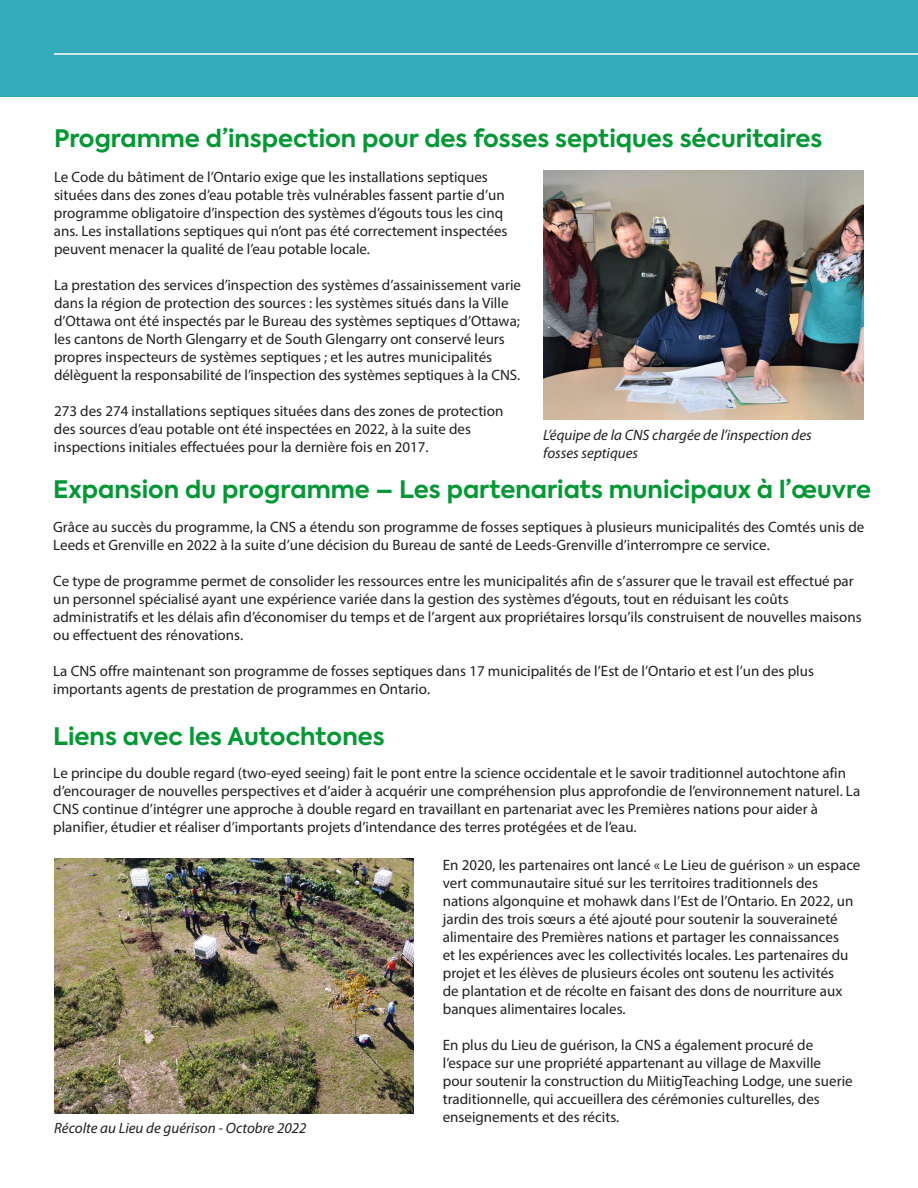
<style>
.page{position:relative;width:918px;height:1188px;background:#fff}
.page>*{position:absolute;margin:0;border:0;box-sizing:border-box;transform-origin:0 0}
.Body_10_12{font:700 24px "Axiforma";color:#093}
.Header_Green{font:700 24px "Axiforma";color:#093}
.Body_10_12-2{font:15px/18px "Myriad Pro";color:#231f20}
.Body_10_12-3{font:italic 15px "Myriad Pro";color:#231f20}
</style>
<div class="page">
<div style="left:0;top:0;width:918px;height:96px;background:#33abba"></div>
<hr style="left:54px;top:53px;width:864px;height:2px;background:#fff">
<img style="left:543px;top:171px;width:321px;height:249px">
<img style="left:54px;top:859px;width:360px;height:255px">
<p class="Header_Green" style="left:54px;top:122px;width:770px">Programme d’inspection pour des fosses septiques sécuritaires</p>
<p class="Body_10_12-2" style="left:54px;top:168px;width:455px">Le Code du bâtiment de l’Ontario exige que les installations septiques situées dans des zones d’eau potable très vulnérables fassent partie d’un programme obligatoire d’inspection des systèmes d’égouts tous les cinq ans. Les installations septiques qui n’ont pas été correctement inspectées peuvent menacer la qualité de l’eau potable locale.</p>
<p class="Body_10_12-2" style="left:54px;top:276px;width:469px">La prestation des services d’inspection des systèmes d’assainissement varie dans la région de protection des sources : les systèmes situés dans la Ville d’Ottawa ont été inspectés par le Bureau des systèmes septiques d’Ottawa; les cantons de North Glengarry et de South Glengarry ont conservé leurs propres inspecteurs de systèmes septiques ; et les autres municipalités délèguent la responsabilité de l’inspection des systèmes septiques à la CNS.</p>
<p class="Body_10_12-2" style="left:54px;top:402px;width:451px">273 des 274 installations septiques situées dans des zones de protection des sources d’eau potable ont été inspectées en 2022, à la suite des inspections initiales effectuées pour la dernière fois en 2017.</p>
<p class="Body_10_12-3" style="left:543px;top:426px;width:270px">L’équipe de la CNS chargée de l’inspection des</p>
<p class="Body_10_12-3" style="left:543px;top:444px;width:96px">fosses septiques</p>
<p class="Body_10_12" style="left:53px;top:473px;width:820px">Expansion du programme – Les partenariats municipaux à l’œuvre</p>
<p class="Body_10_12-2" style="left:53px;top:518px;width:813px">Grâce au succès du programme, la CNS a étendu son programme de fosses septiques à plusieurs municipalités des Comtés unis de<br>Leeds et Grenville en 2022 à la suite d’une décision du Bureau de santé de Leeds-Grenville d’interrompre ce service.</p>
<p class="Body_10_12-2" style="left:53px;top:572px;width:810px">Ce type de programme permet de consolider les ressources entre les municipalités afin de s’assurer que le travail est effectué par un personnel spécialisé ayant une expérience variée dans la gestion des systèmes d’égouts, tout en réduisant les coûts administratifs et les délais afin d’économiser du temps et de l’argent aux propriétaires lorsqu’ils construisent de nouvelles maisons ou effectuent des rénovations.</p>
<p class="Body_10_12-2" style="left:53px;top:662px;width:762px">La CNS offre maintenant son programme de fosses septiques dans 17 municipalités de l’Est de l’Ontario et est l’un des plus importants agents de prestation de programmes en Ontario.</p>
<p class="Body_10_12" style="left:53px;top:720px;width:333px">Liens avec les Autochtones</p>
<p class="Body_10_12-2" style="left:53px;top:764px;width:809px">Le principe du double regard (two-eyed seeing) fait le pont entre la science occidentale et le savoir traditionnel autochtone afin d’encourager de nouvelles perspectives et d’aider à acquérir une compréhension plus approfondie de l’environnement naturel. La CNS continue d’intégrer une approche à double regard en travaillant en partenariat avec les Premières nations pour aider à planifier, étudier et réaliser d’importants projets d’intendance des terres protégées et de l’eau.</p>
<p class="Body_10_12-3" style="left:54px;top:1119px;width:254px">Récolte au Lieu de guérison - Octobre 2022</p>
<p class="Body_10_12-2" style="left:443px;top:856px;width:419px">En 2020, les partenaires ont lancé « Le Lieu de guérison » un espace vert communautaire situé sur les territoires traditionnels des nations algonquine et mohawk dans l’Est de l’Ontario. En 2022, un jardin des trois sœurs a été ajouté pour soutenir la souveraineté alimentaire des Premières nations et partager les connaissances<br>et les expériences avec les collectivités locales. Les partenaires du projet et les élèves de plusieurs écoles ont soutenu les activités<br>de plantation et de récolte en faisant des dons de nourriture aux banques alimentaires locales.</p>
<p class="Body_10_12-2" style="left:443px;top:1036px;width:411px">En plus du Lieu de guérison, la CNS a également procuré de l’espace sur une propriété appartenant au village de Maxville pour soutenir la construction du MiitigTeaching Lodge, une suerie traditionnelle, qui accueillera des cérémonies culturelles, des enseignements et des récits.</p>
</div>
